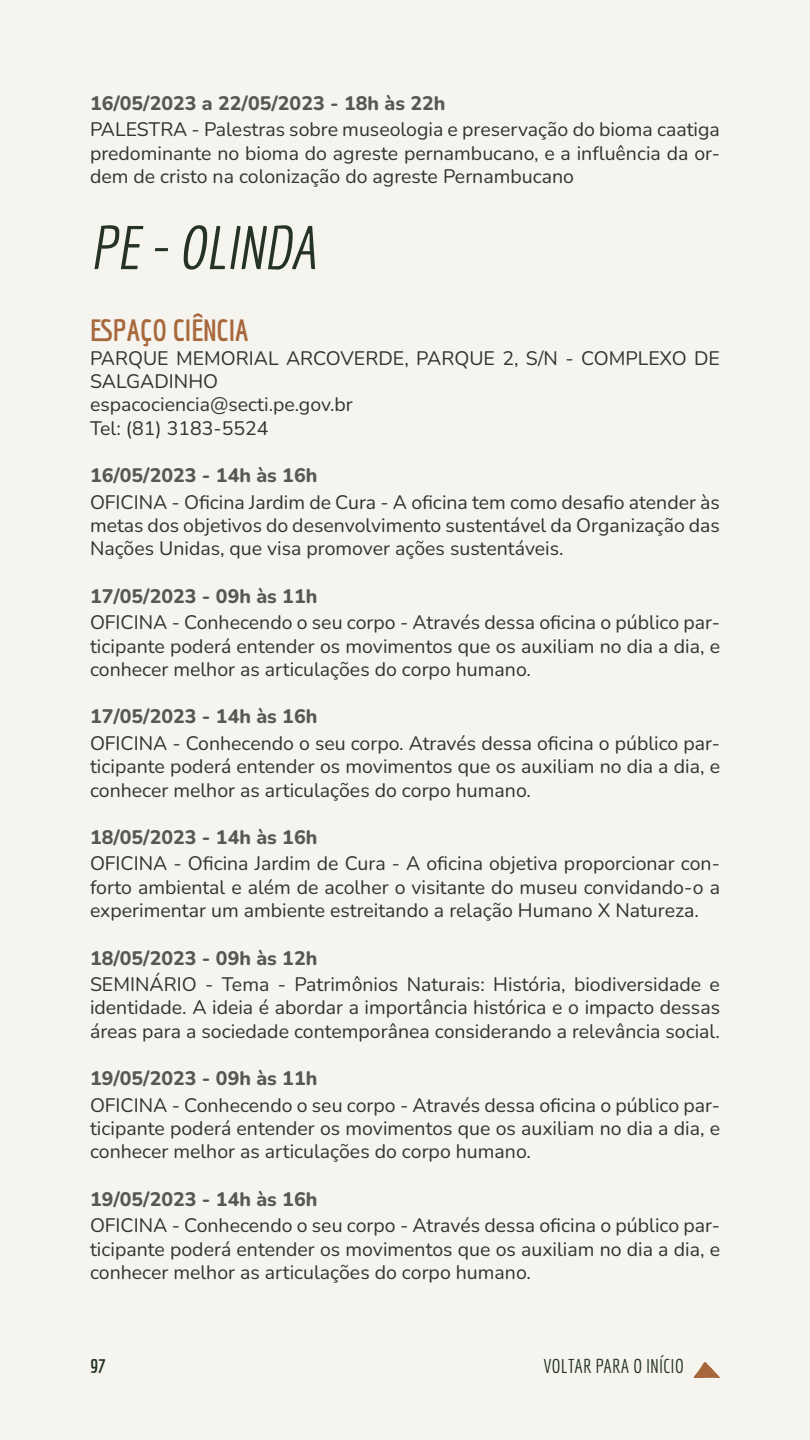
<style>
.page{position:relative;width:810px;height:1440px;background:#f5f4ef}
.page>*{position:absolute;margin:0;border:0;box-sizing:border-box;transform-origin:0 0}
.t1{font:italic 60px "Economica";letter-spacing:-.02em;color:#243323}
.t2{font:700 30px "Economica";color:#a8683b}
.t3{font:19.5px/23.4px "Nunito";color:#333;text-align:justify}
.t4{font:800 19.5px "Nunito";color:#575756}
.t5{font:19.5px "Economica";color:#243323}
.t6{font:700 19.5px "Economica";color:#243323}
</style>
<div class="page">
<svg style="left:694px;top:1362px;width:26px;height:16px"></svg>
<p class="t4" style="left:90px;top:89px;width:357px">16/05/2023 a 22/05/2023 - 18h às 22h</p>
<p class="t3" style="left:90px;top:117px;width:632px">PALESTRA - Palestras sobre museologia e preservação do bioma caatiga predominante no bioma do agreste pernambucano, e a influência da or&shy;dem de cristo na colonização do agreste Pernambucano</p>
<h1 class="t1" style="left:90px;top:214px;width:228px">PE - OLINDA</h1>
<h2 class="t2" style="left:90px;top:313px;width:160px">ESPAÇO CIÊNCIA</h2>
<p class="t3" style="left:90px;top:345px;width:632px;text-align:left">PARQUE MEMORIAL ARCOVERDE, PARQUE 2, S/N - COMPLEXO DE<br>SALGADINHO<br>espacociencia@secti.pe.gov.br<br>Tel: (81) 3183-5524</p>
<p class="t4" style="left:90px;top:462px;width:229px">16/05/2023 - 14h às 16h</p>
<p class="t3" style="left:90px;top:489px;width:632px">OFICINA - Oficina Jardim de Cura - A oficina tem como desafio atender às metas dos objetivos do desenvolvimento sustentável da Organização das Nações Unidas, que visa promover ações sustentáveis.</p>
<p class="t4" style="left:90px;top:583px;width:229px">17/05/2023 - 09h às 11h</p>
<p class="t3" style="left:90px;top:610px;width:632px">OFICINA - Conhecendo o seu corpo - Através dessa oficina o público par&shy;ticipante poderá entender os movimentos que os auxiliam no dia a dia, e conhecer melhor as articulações do corpo humano.</p>
<p class="t4" style="left:90px;top:703px;width:229px">17/05/2023 - 14h às 16h</p>
<p class="t3" style="left:90px;top:731px;width:632px">OFICINA - Conhecendo o seu corpo. Através dessa oficina o público par&shy;ticipante poderá entender os movimentos que os auxiliam no dia a dia, e conhecer melhor as articulações do corpo humano.</p>
<p class="t4" style="left:90px;top:824px;width:229px">18/05/2023 - 14h às 16h</p>
<p class="t3" style="left:90px;top:851px;width:632px">OFICINA - Oficina Jardim de Cura - A oficina objetiva proporcionar con&shy;forto ambiental e além de acolher o visitante do museu convidando-o a experimentar um ambiente estreitando a relação Humano X Natureza.</p>
<p class="t4" style="left:90px;top:944px;width:229px">18/05/2023 - 09h às 12h</p>
<p class="t3" style="left:90px;top:972px;width:632px">SEMINÁRIO - Tema - Patrimônios Naturais: História, biodiversidade e identidade. A ideia é abordar a importância histórica e o impacto dessas áreas para a sociedade contemporânea considerando a relevância social.</p>
<p class="t4" style="left:90px;top:1065px;width:229px">19/05/2023 - 09h às 11h</p>
<p class="t3" style="left:90px;top:1092px;width:632px">OFICINA - Conhecendo o seu corpo - Através dessa oficina o público par&shy;ticipante poderá entender os movimentos que os auxiliam no dia a dia, e conhecer melhor as articulações do corpo humano.</p>
<p class="t4" style="left:90px;top:1186px;width:229px">19/05/2023 - 14h às 16h</p>
<p class="t3" style="left:90px;top:1213px;width:632px">OFICINA - Conhecendo o seu corpo - Através dessa oficina o público par&shy;ticipante poderá entender os movimentos que os auxiliam no dia a dia, e conhecer melhor as articulações do corpo humano.</p>
<p class="t6" style="left:90px;top:1354px;width:17px">97</p>
<p class="t5" style="left:544px;top:1354px;width:142px">VOLTAR PARA O INÍCIO</p>
</div>
